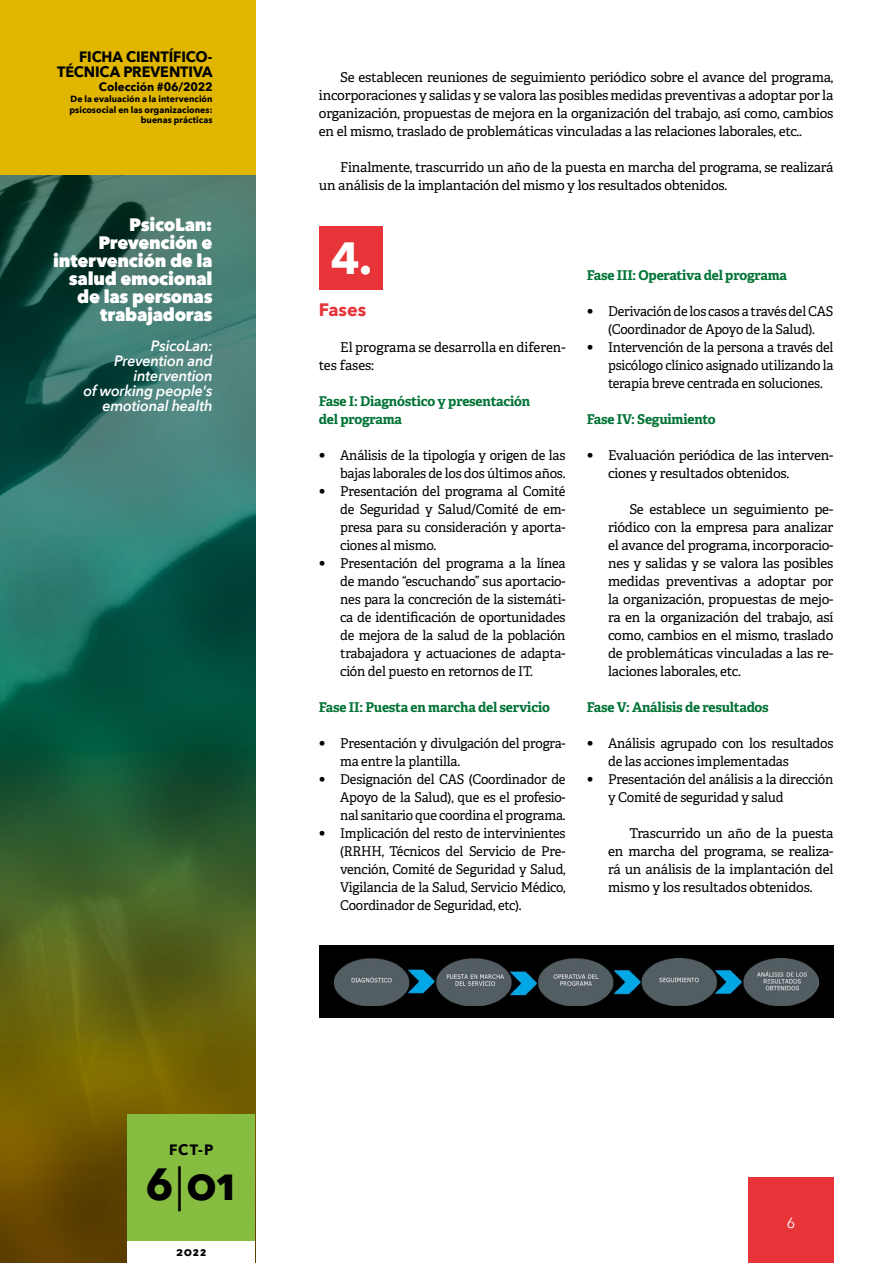
<style>
.page{position:relative;width:893px;height:1263px;background:#fff}
.page>*{position:absolute;margin:0;border:0;box-sizing:border-box;transform-origin:0 0}
.t1{font:700 45px "Avenir Next";color:#000}
.t2{font:700 45px "Avenir Next";color:#fff}
.t3{font:800 18px/18px "Avenir Next";letter-spacing:-.015em;color:#fff;text-align:right}
.t4{font:700 18px "Avenir Next";color:#e73439}
.t5{font:italic 600 15px/15px "Avenir Next";letter-spacing:-.015em;color:#fff;text-align:right}
.t6{font:700 15px/15px "Avenir Next";letter-spacing:-.01em;color:#000;text-align:right;scale:.96 1}
.t7{font:700 15px "Avenir Next";letter-spacing:-.01em;color:#000}
.t8{font:15px "Avenir Next";color:#fff}
.t9{font:13.5px/18px "Adelle";letter-spacing:-.015em;color:#000;text-align:justify}
.t10{font:13.5px/18px "Adelle";letter-spacing:-.015em;color:#000;text-align:justify;scale:.96 1}
.t11{font:700 13.5px/18px "Adelle";letter-spacing:-.015em;color:#007335}
.t12{font:700 12px "Avenir Next";color:#000}
.t13{font:700 9px/10.8px "Avenir Next";letter-spacing:.01em;color:#000;text-align:right}
.s1{font-family:"Avenir Next"}
.s2{font-weight:400}
</style>
<div class="page">
<img style="left:0;top:174px;width:255px;height:1089px">
<div style="left:748px;top:1178px;width:85px;height:85px;background:#e73439"></div>
<div style="left:0;top:0;width:255px;height:174px;background:#e1b600"></div>
<div style="left:128px;top:1114px;width:127px;height:128px;background:#86bd40"></div>
<div style="left:128px;top:1242px;width:127px;height:21px;background:#fff"></div>
<div style="left:319px;top:226px;width:64px;height:64px;background:#e73439"></div>
<div style="left:319px;top:946px;width:514px;height:72px;background:#000"></div>
<img style="left:334px;top:958px;width:484px;height:47px">
<p class="t6" style="left:57px;top:49px;width:163px">FICHA CIENTÍFICO-<br>TÉCNICA PREVENTIVA</p>
<p class="t12" style="left:99px;top:76px;width:115px">Colección #06/2022</p>
<p class="t13" style="left:69px;top:93px;width:145px">De la evaluación a la intervención psicosocial en las organizaciones: buenas prácticas</p>
<h2 class="t3" style="left:53px;top:215px;width:161px">PsicoLan:<br>Prevención e intervención de la salud emocional de las personas trabajadoras</h2>
<p class="t5" style="left:83px;top:337px;width:131px">PsicoLan:<br>Prevention and intervention<br>of working people's emotional health</p>
<p class="t9" style="left:319px;top:68px;width:516px;text-indent:21px">Se establecen reuniones de seguimiento periódico sobre el avance del programa, incorporaciones y salidas y se valora las posibles medidas preventivas a adoptar por la organización, propuestas de mejora en la organización del trabajo, así como, cambios en el mismo, traslado de problemáticas vinculadas a las relaciones laborales, etc..</p>
<p class="t9" style="left:319px;top:158px;width:516px;text-indent:21px">Finalmente, trascurrido un año de la puesta en marcha del programa, se realizará un análisis de la implantación del mismo y los resultados obtenidos.</p>
<h1 class="t2" style="left:331px;top:219px;width:43px">4.</h1>
<h2 class="t4" style="left:319px;top:294px;width:49px">Fases</h2>
<p class="t9" style="left:319px;top:338px;width:248px;text-indent:21px">El programa se desarrolla en diferen&shy;tes fases:</p>
<p class="t11" style="left:319px;top:392px;width:213px">Fase I: Diagnóstico y presentación del programa</p>
<p class="t9" style="left:319px;top:446px;width:248px;text-align:right"><span class="s1">•</span> Análisis de la tipología y origen de las bajas laborales de los dos últimos años.</p>
<p class="t9" style="left:340px;top:482px;width:227px;text-indent:-21px"><span class="s1">•</span> Presentación del programa al Comité de Seguridad y Salud/Comité de em&shy;presa para su consideración y aporta&shy;ciones al mismo.</p>
<p class="t9" style="left:340px;top:554px;width:227px;text-indent:-21px"><span class="s1">•</span> Presentación del programa a la línea de mando “escuchando” sus aportacio&shy;nes para la concreción de la sistemáti&shy;ca de identificación de oportunidades de mejora de la salud de la población trabajadora y actuaciones de adapta&shy;ción del puesto en retornos de IT.</p>
<p class="t11" style="left:319px;top:698px;width:232px">Fase II: Puesta en marcha del servicio</p>
<p class="t10" style="left:340px;top:734px;width:236px;text-indent:-21px"><span class="s1">•</span> Presentación y divulgación del progra&shy;ma entre la plantilla.</p>
<p class="t10" style="left:340px;top:770px;width:236px;text-indent:-21px"><span class="s1">•</span> Designación del CAS (Coordinador de Apoyo de la Salud), que es el profesio&shy;nal sanitario que coordina el programa.</p>
<p class="t10" style="left:340px;top:824px;width:236px;text-indent:-21px"><span class="s1">•</span> Implicación del resto de intervinientes (RRHH, Técnicos del Servicio de Pre&shy;vención, Comité de Seguridad y Salud, Vigilancia de la Salud, Servicio Médico, Coordinador de Seguridad, etc).</p>
<p class="t11" style="left:587px;top:266px;width:202px">Fase III: Operativa del programa</p>
<p class="t10" style="left:587px;top:302px;width:258px;text-align:center"><span class="s1">•</span> Derivación de los casos a través del CAS (Coordinador de Apoyo de la Salud).</p>
<p class="t10" style="left:608px;top:338px;width:236px;text-indent:-21px"><span class="s1">•</span> Intervención de la persona a través del psicólogo clínico asignado utilizando la terapia breve centrada en soluciones.</p>
<p class="t11" style="left:587px;top:410px;width:130px">Fase IV: Seguimiento</p>
<p class="t9" style="left:608px;top:446px;width:227px;text-indent:-21px"><span class="s1">•</span> Evaluación periódica de las interven&shy;ciones y resultados obtenidos.</p>
<p class="t9" style="left:608px;top:500px;width:227px;text-indent:21px">Se establece un seguimiento pe&shy;riódico con la empresa para analizar el avance del programa, incorporacio&shy;nes y salidas y se valora las posibles medidas preventivas a adoptar por la organización, propuestas de mejo&shy;ra en la organización del trabajo, así como, cambios en el mismo, traslado de problemáticas vinculadas a las re&shy;laciones laborales, etc.</p>
<p class="t11" style="left:587px;top:698px;width:183px">Fase V: Análisis de resultados</p>
<p class="t9" style="left:608px;top:734px;width:227px;text-indent:-21px"><span class="s1">•</span> Análisis agrupado con los resultados de las acciones implementadas</p>
<p class="t9" style="left:608px;top:770px;width:227px;text-indent:-21px"><span class="s1">•</span> Presentación del análisis a la dirección y Comité de seguridad y salud</p>
<p class="t9" style="left:608px;top:824px;width:227px;text-indent:21px">Trascurrido un año de la puesta en marcha del programa, se realiza&shy;rá un análisis de la implantación del mismo y los resultados obtenidos.</p>
<p class="t7" style="left:169px;top:1137px;width:46px">FCT-P</p>
<h1 class="t1" style="left:146px;top:1146px;width:93px">6<span class="s2">|</span>01</h1>
<p class="t12" style="left:176px;top:1241px;width:32px">2022</p>
<p class="t8" style="left:787px;top:1210px;width:10px">6</p>
</div>
